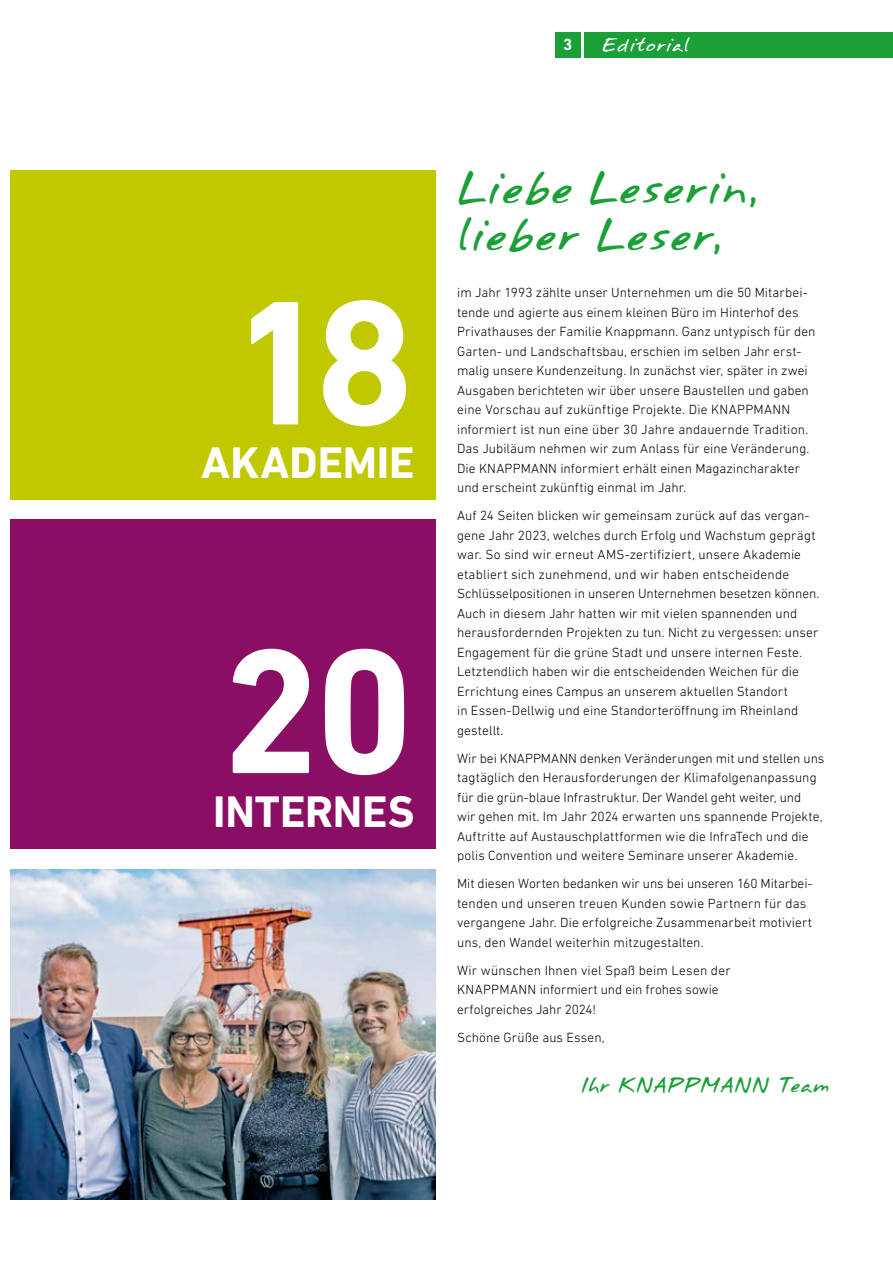
<style>
.page{position:relative;width:893px;height:1263px;background:#fff}
.page>*{position:absolute;margin:0;border:0;box-sizing:border-box;transform-origin:0 0}
.t1{font:700 180px "DIN Next LT Pro";color:#fff}
.t2{font:700 45px "DIN Next LT Pro";letter-spacing:-.005em;color:#fff}
.t3{font:39px/46.8px "Annifont";letter-spacing:-.04em;color:#1ba037}
.t4{font:18px "Annifont";letter-spacing:-.05em;color:#1ba037}
.t5{font:16.5px "Annifont";letter-spacing:-.04em;color:#fff}
.t6{font:700 16.5px "DIN Next LT Pro";color:#fff}
.t7{font:300 13.5px/19.5px "DIN Next LT Pro";letter-spacing:.005em;color:#000}
</style>
<div class="page">
<div style="left:11px;top:519px;width:425px;height:329px;background:#8a0f64"></div>
<div style="left:11px;top:170px;width:425px;height:330px;background:#c0c900"></div>
<img style="left:11px;top:870px;width:425px;height:329px">
<div style="left:585px;top:32px;width:308px;height:25px;background:#1ba037"></div>
<div style="left:555px;top:32px;width:25px;height:25px;background:#1ba037"></div>
<p class="t6" style="left:563px;top:35px;width:11px">3</p>
<p class="t5" style="left:602px;top:31px;width:90px">Editorial</p>
<h1 class="t1" style="left:229px;top:258px;width:187px">18</h1>
<h2 class="t2" style="left:201px;top:437px;width:215px">AKADEMIE</h2>
<h1 class="t1" style="left:221px;top:607px;width:195px">20</h1>
<h2 class="t2" style="left:213px;top:785px;width:203px">INTERNES</h2>
<h3 class="t3" style="left:457px;top:165px;width:302px">Liebe Leserin, lieber Leser,</h3>
<p class="t7" style="left:457px;top:283px;width:360px">im Jahr 1993 zählte unser Unternehmen um die 50 Mitarbei&shy;tende und agierte aus einem kleinen Büro im Hinterhof des Privathauses der Familie Knappmann. Ganz untypisch für den Garten- und Landschaftsbau, erschien im selben Jahr erst&shy;malig unsere Kundenzeitung. In zunächst vier, später in zwei Ausgaben berichteten wir über unsere Baustellen und gaben eine Vorschau auf zukünftige Projekte. Die KNAPPMANN informiert ist nun eine über 30 Jahre andauernde Tradition.<br>Das Jubiläum nehmen wir zum Anlass für eine Veränderung.<br>Die KNAPPMANN informiert erhält einen Magazincharakter und erscheint zukünftig einmal im Jahr.</p>
<p class="t7" style="left:457px;top:506px;width:364px">Auf 24 Seiten blicken wir gemeinsam zurück auf das vergan&shy;gene Jahr 2023, welches durch Erfolg und Wachstum geprägt war. So sind wir erneut AMS-zertifiziert, unsere Akademie etabliert sich zunehmend, und wir haben entscheidende Schlüsselpositionen in unseren Unternehmen besetzen können.<br>Auch in diesem Jahr hatten wir mit vielen spannenden und herausfordernden Projekten zu tun. Nicht zu vergessen: unser Engagement für die grüne Stadt und unsere internen Feste.<br>Letztendlich haben wir die entscheidenden Weichen für die Errichtung eines Campus an unserem aktuellen Standort<br>in Essen-Dellwig und eine Standorteröffnung im Rheinland gestellt.</p>
<p class="t7" style="left:457px;top:748px;width:369px">Wir bei KNAPPMANN denken Veränderungen mit und stellen uns tagtäglich den Herausforderungen der Klimafolgenanpassung für die grün-blaue Infrastruktur. Der Wandel geht weiter, und<br>wir gehen mit. Im Jahr 2024 erwarten uns spannende Projekte, Auftritte auf Austauschplattformen wie die InfraTech und die polis Convention und weitere Seminare unserer Akademie.</p>
<p class="t7" style="left:457px;top:873px;width:357px">Mit diesen Worten bedanken wir uns bei unseren 160 Mitarbei&shy;tenden und unseren treuen Kunden sowie Partnern für das vergangene Jahr. Die erfolgreiche Zusammenarbeit motiviert uns, den Wandel weiterhin mitzugestalten.</p>
<p class="t7" style="left:457px;top:960px;width:275px">Wir wünschen Ihnen viel Spaß beim Lesen der<br>KNAPPMANN informiert und ein frohes sowie erfolgreiches Jahr 2024!</p>
<p class="t7" style="left:457px;top:1027px;width:149px">Schöne Grüße aus Essen,</p>
<h3 class="t4" style="left:580px;top:1069px;width:251px">Ihr KNAPPMANN Team</h3>
</div>
